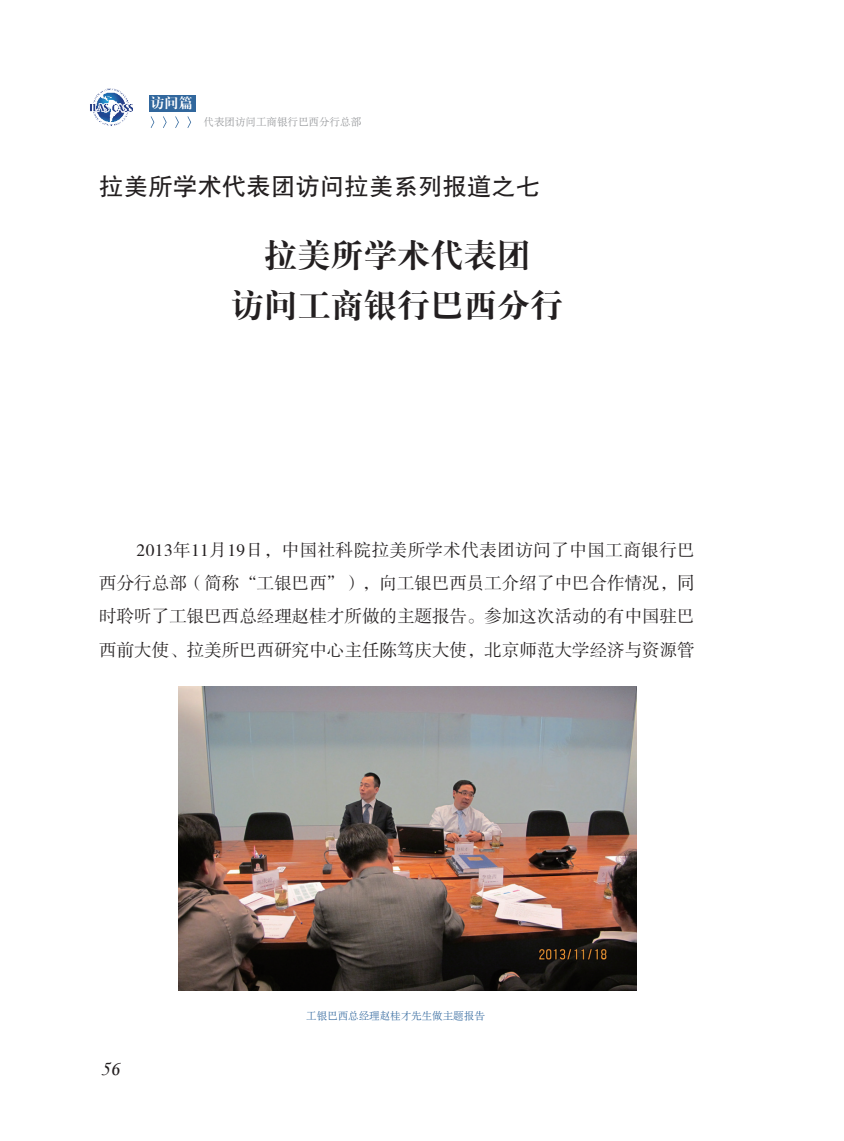
<style>
.page{position:relative;width:844px;height:1141px;background:#fff}
.page>*{position:absolute;margin:0;border:0;box-sizing:border-box;transform-origin:0 0}
.t1{font:33.25px/50.4px "H Ya 4 gj";color:#231f20;text-align:center}
.t2{font:24.5px "FZHTK GBK1 0";color:#231f20}
.t3{font:21px "Monotype Corsiva";color:#231f20}
.t4{font:17.5px/33.2px "FZSSK GBK1 0";color:#231f20;text-align:justify}
.t5{font:14px "H Ya 4 gj";color:#fff}
.t6{font:10.5px "H Ya 6 gj";color:#31679d}
.t7{font:10.5px "H Ya 6 gj";color:#939598}
</style>
<div class="page">
<div style="left:149px;top:95px;width:46px;height:17px;background:#31679d"></div>
<svg style="left:151px;top:116px;width:40px;height:12px"></svg>
<img style="left:90px;top:89px;width:42px;height:37px">
<img style="left:179px;top:686px;width:457px;height:305px">
<p class="t5" style="left:150px;top:96px;width:43px">访问篇</p>
<p class="t7" style="left:203px;top:116px;width:159px">代表团访问工商银行巴西分行总部</p>
<h2 class="t2" style="left:99px;top:173px;width:442px">拉美所学术代表团访问拉美系列报道之七</h2>
<h1 class="t1" style="left:231px;top:230px;width:334px">拉美所学术代表团<br>访问工商银行巴西分行</h1>
<p class="t4" style="left:99px;top:534px;width:597px;text-indent:37px">2013年11月19日，中国社科院拉美所学术代表团访问了中国工商银行巴西分行总部（简称“工银巴西”），向工银巴西员工介绍了中巴合作情况，同时聆听了工银巴西总经理赵桂才所做的主题报告。参加这次活动的有中国驻巴西前大使、拉美所巴西研究中心主任陈笃庆大使，北京师范大学经济与资源管</p>
<p class="t3" style="left:100px;top:1055px;width:20px">56</p>
<p class="t6" style="left:306px;top:1010px;width:180px">工银巴西总经理赵桂才先生做主题报告</p>
</div>
